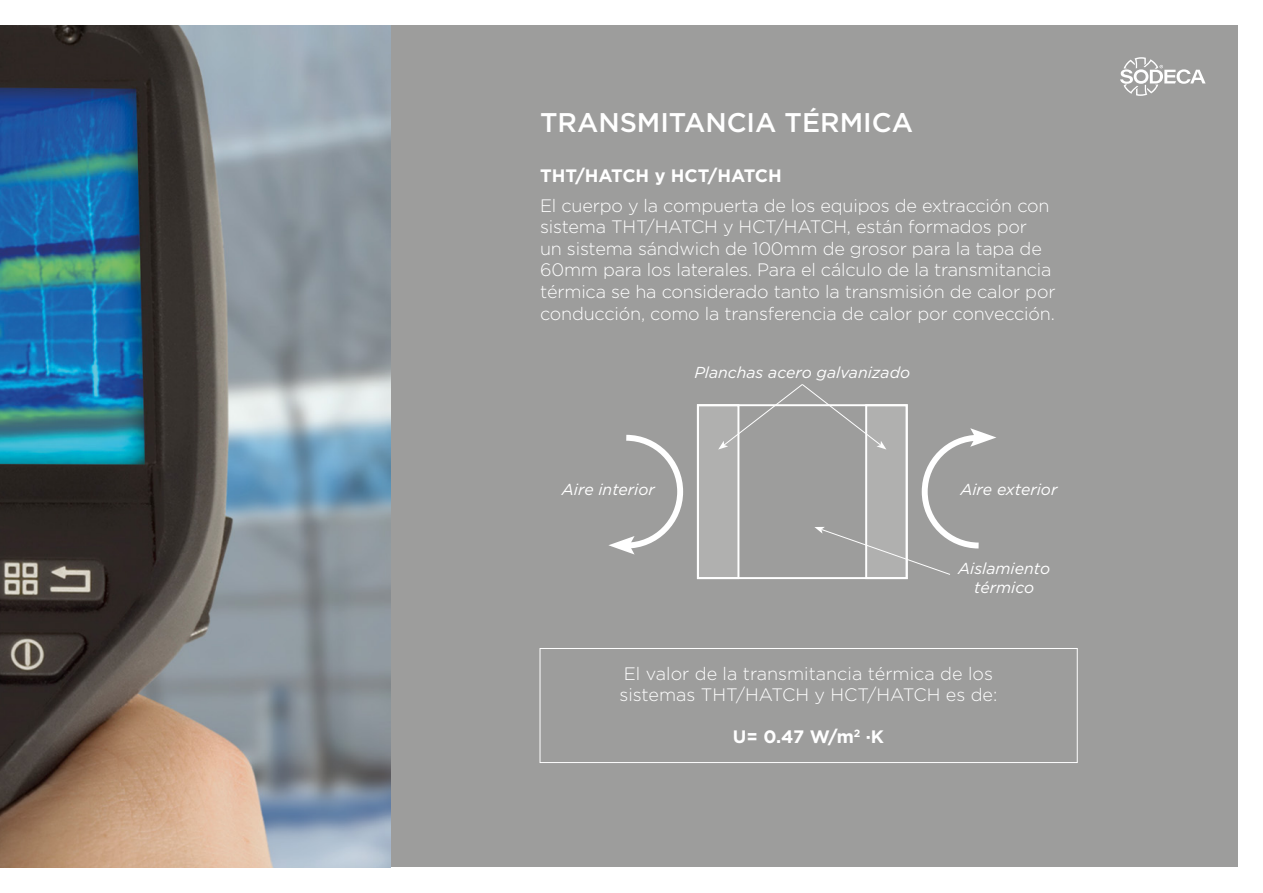
<style>
.page{position:relative;width:1263px;height:893px;background:#fff}
.page>*{position:absolute;margin:0;border:0;box-sizing:border-box;transform-origin:0 0}
.t1{font:500 27px "Gotham";color:#fff}
.t2{font:300 18px/21.6px "Gotham";letter-spacing:-.01em;color:#fff}
.t3{font:700 18px "Gotham";color:#fff}
.t4{font:italic 15.9px/19px "Gotham";color:#fff;text-align:center}
</style>
<div class="page">
<div style="left:390px;top:26px;width:847px;height:841px;background:#9d9d9c"></div>
<img style="left:0;top:26px;width:390px;height:841px">
<div style="left:697px;top:404px;width:42px;height:175px;border:2px solid #fff"></div>
<div style="left:698px;top:405px;width:40px;height:173px;background:#b0b0af"></div>
<svg style="left:718px;top:384px;width:278px;height:192px"></svg>
<svg style="left:608px;top:434px;width:76px;height:120px"></svg>
<div style="left:540px;top:648px;width:537px;height:115px;border:1px solid #fff"></div>
<svg style="left:1120px;top:57px;width:85px;height:39px"></svg>
<h1 class="t1" style="left:540px;top:105px;width:374px">TRANSMITANCIA TÉRMICA</h1>
<p class="t3" style="left:540px;top:165px;width:243px">THT/HATCH y HCT/HATCH</p>
<p class="t2" style="left:540px;top:194px;width:517px">El cuerpo y la compuerta de los equipos de extracción con sistema THT/HATCH y HCT/HATCH, están formados por<br>un sistema sándwich de 100mm de grosor para la tapa de 60mm para los laterales. Para el cálculo de la transmitancia térmica se ha considerado tanto la transmisión de calor por conducción, como la transferencia de calor por convección.</p>
<p class="t4" style="left:694px;top:362px;width:217px">Planchas acero galvanizado</p>
<p class="t4" style="left:562px;top:480px;width:95px">Aire interior</p>
<p class="t4" style="left:960px;top:480px;width:98px">Aire exterior</p>
<p class="t4" style="left:958px;top:559px;width:93px">Aislamiento térmico</p>
<p class="t2" style="left:619px;top:663px;width:380px;line-height:21px">El valor de la transmitancia térmica de los sistemas THT/HATCH y HCT/HATCH es de:</p>
<p class="t3" style="left:733px;top:726px;width:153px">U= 0.47 W/m<sup>2</sup> ·K</p>
</div>
